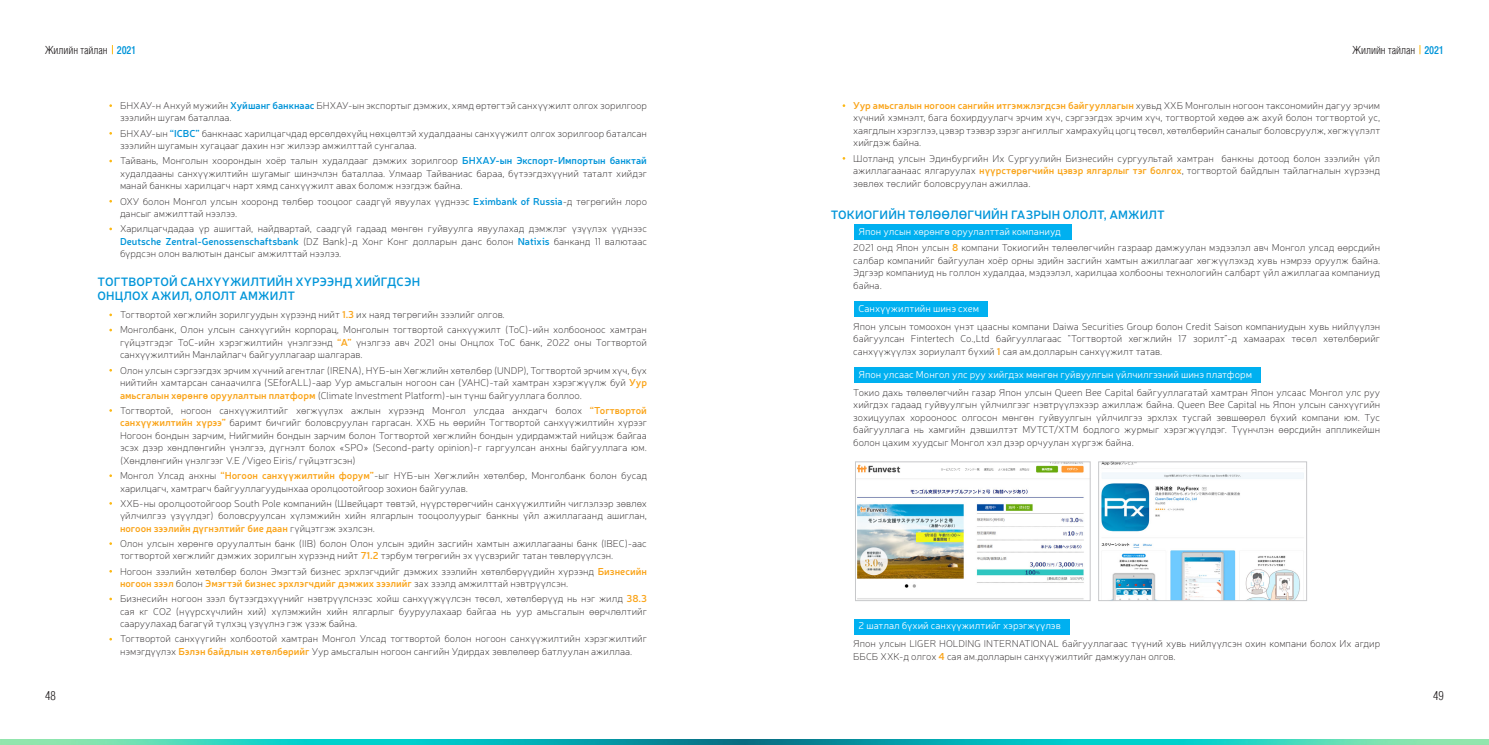
<style>
.page{position:relative;width:1489px;height:745px;background:#fff}
.page>*{position:absolute;margin:0;border:0;box-sizing:border-box;transform-origin:0 0}
.t1{font:12.5px "MAK Helios";color:#231f20}
.t2{font:600 12px/14.4px "Neris";letter-spacing:.01em;color:#0095d9}
.t3{font:11.25px "MAK Helios";color:#231f20}
.t4{font:100 10px/12.5px "Neris";color:#231f20;text-align:justify}
.t5{font:300 10px "Neris";color:#fff}
.s1{font-weight:700;color:#0095d9}
.s2{font-weight:600;color:#0094d9}
.s3{font-weight:600;color:#0095d9}
.s4{font-weight:600;color:#faa419}
.s5{font-weight:600;color:#f9a51b}
.s6{font-weight:300;color:#fff}
</style>
<div class="page">
<img style="left:1101px;top:463px;width:203px;height:135px">
<div style="left:1098px;top:461px;width:208px;height:139px;border:1px solid #c7c8ca"></div>
<div style="left:853px;top:224px;width:218px;height:16px;background:#00b0f0"></div>
<div style="left:853px;top:301px;width:134px;height:16px;background:#00b0f0"></div>
<div style="left:853px;top:618px;width:216px;height:16px;background:#00b0f0"></div>
<div style="left:853px;top:366px;width:407px;height:16px;background:#00b0f0"></div>
<img style="left:857px;top:463px;width:231px;height:125px">
<div style="left:855px;top:461px;width:235px;height:139px;border:1px solid #c7c8ca"></div>
<img style="left:0;top:739px;width:1488px;height:5px">
<p class="t3" style="left:45px;top:44px;width:93px">Жилийн тайлан <span class="s1">2021</span></p>
<p class="t3" style="left:1352px;top:44px;width:93px">Жилийн тайлан <span class="s1">2021</span></p>
<p class="t4" style="left:120px;top:99px;width:528px">БНХАУ-н Анхуй мужийн <span class="s2">Хуйшанг банкнаас</span> БНХАУ-ын экспортыг дэмжих, хямд өртөгтэй санхүүжилт олгох зорилгоор зээлийн шугам баталлаа.</p>
<p class="t4" style="left:120px;top:127px;width:528px">БНХАУ-ын <span class="s2">“ICBC”</span> банкнаас харилцагчдад өрсөлдөхүйц нөхцөлтэй худалдааны санхүүжилт олгох зорилгоор баталсан зээлийн шугамын хугацааг дахин нэг жилээр амжилттай сунгалаа.</p>
<p class="t4" style="left:120px;top:154px;width:528px">Тайвань, Монголын хоорондын хоёр талын худалдааг дэмжих зорилгоор <span class="s2">БНХАУ-ын Экспорт-Импортын банктай </span>худалдааны санхүүжилтийн шугамыг шинэчлэн баталлаа. Улмаар Тайваниас бараа, бүтээгдэхүүний таталт хийдэг манай банкны харилцагч нарт хямд санхүүжилт авах боломж нээгдэж байна.</p>
<p class="t4" style="left:120px;top:194px;width:528px">ОХУ болон Монгол улсын хооронд төлбөр тооцоог саадгүй явуулах үүднээс <span class="s2">Eximbank of Russia</span>-д төгрөгийн лоро дансыг амжилттай нээлээ.</p>
<p class="t4" style="left:120px;top:222px;width:528px">Харилцагчдадаа үр ашигтай, найдвартай, саадгүй гадаад мөнгөн гуйвуулга явуулахад дэмжлэг үзүүлэх үүднээс <span class="s3">Deutsche Zentral-Genossenschaftsbank</span> (DZ Bank)-д Хонг Конг долларын данс болон <span class="s3">Natixis</span> банканд 11 валютаас бүрдсэн олон валютын дансыг амжилттай нээлээ.</p>
<p class="t2" style="left:98px;top:274px;width:324px">ТОГТВОРТОЙ САНХҮҮЖИЛТИЙН ХҮРЭЭНД ХИЙГДСЭН<br>ОНЦЛОХ АЖИЛ, ОЛОЛТ АМЖИЛТ</p>
<p class="t4" style="left:120px;top:307px;width:528px;line-height:15.1px">Тогтвортой хөгжлийн зорилгуудын хүрээнд нийт <span class="s4">1.3</span> их наяд төгрөгийн зээлийг олгов.<br>Монголбанк, Олон улсын санхүүгийн корпорац, Монголын тогтвортой санхүүжилт (ТоС)-ийн холбооноос хамтран</p>
<p class="t4" style="left:120px;top:336px;width:528px">гүйцэтгэдэг ТоС-ийн хэрэгжилтийн үнэлгээнд <span class="s4">“A”</span> үнэлгээ авч 2021 оны Онцлох ТоС банк, 2022 оны Тогтвортой санхүүжилтийн Манлайлагч байгууллагаар шалгарав.</p>
<p class="t4" style="left:120px;top:363px;width:528px">Олон улсын сэргээгдэх эрчим хүчний агентлаг (IRENA), НҮБ-ын Хөгжлийн хөтөлбөр (UNDP), Тогтвортой эрчим хүч, бүх нийтийн хамтарсан санаачилга (SEforALL)-аар Уур амьсгалын ногоон сан (УАНС)-тай хамтран хэрэгжүүлж буй <span class="s4">Уур амьсгалын хөрөнгө оруулалтын платформ</span> (Climate Investment Platform)-ын түнш байгууллага боллоо.</p>
<p class="t4" style="left:120px;top:403px;width:528px">Тогтвортой, ногоон санхүүжилтийг хөгжүүлэх ажлын хүрээнд Монгол улсдаа анхдагч болох <span class="s4">“Тогтвортой санхүүжилтийн хүрээ”</span> баримт бичгийг боловсруулан гаргасан. ХХБ нь өөрийн Тогтвортой санхүүжилтийн хүрээг Ногоон бондын зарчим, Нийгмийн бондын зарчим болон Тогтвортой хөгжлийн бондын удирдамжтай нийцэж байгаа эсэх дээр хөндлөнгийн үнэлгээ, дүгнэлт болох «SPO» (Second-party opinion)-г гаргуулсан анхны байгууллага юм. (Хөндлөнгийн үнэлгээг V.E /Vigeo Eiris/ гүйцэтгэсэн)</p>
<p class="t4" style="left:120px;top:468px;width:528px">Монгол Улсад анхны <span class="s4">“Ногоон санхүүжилтийн форум”</span>-ыг НҮБ-ын Хөгжлийн хөтөлбөр, Монголбанк болон бусад харилцагч, хамтрагч байгууллагуудынхаа оролцоотойгоор зохион байгуулав.</p>
<p class="t4" style="left:120px;top:496px;width:528px">ХХБ-ны оролцоотойгоор South Pole компанийн (Швейцарт төвтэй, нүүрстөрөгчийн санхүүжилтийн чиглэлээр зөвлөх үйлчилгээ үзүүлдэг) боловсруулсан хүлэмжийн хийн ялгарлын тооцоолуурыг банкны үйл ажиллагаанд ашиглан, <span class="s4">ногоон зээлийн дүгнэлтийг бие даан</span> гүйцэтгэж эхэлсэн.</p>
<p class="t4" style="left:120px;top:536px;width:528px">Олон улсын хөрөнгө оруулалтын банк (IIB) болон Олон улсын эдийн засгийн хамтын ажиллагааны банк (IBEC)-аас тогтвортой хөгжлийг дэмжих зорилгын хүрээнд нийт <span class="s4">71.2</span> тэрбум төгрөгийн эх үүсвэрийг татан төвлөрүүлсэн.</p>
<p class="t4" style="left:120px;top:564px;width:528px">Ногоон зээлийн хөтөлбөр болон Эмэгтэй бизнес эрхлэгчдийг дэмжих зээлийн хөтөлбөрүүдийн хүрээнд <span class="s4">Бизнесийн ногоон зээл</span> болон <span class="s4">Эмэгтэй бизнес эрхлэгчдийг дэмжих зээлийг</span> зах зээлд амжилттай нэвтрүүлсэн.</p>
<p class="t4" style="left:120px;top:592px;width:528px">Бизнесийн ногоон зээл бүтээгдэхүүнийг нэвтрүүлснээс хойш санхүүжүүлсэн төсөл, хөтөлбөрүүд нь нэг жилд <span class="s4">38.3 </span>сая кг СО2 (нүүрсхүчлийн хий) хүлэмжийн хийн ялгарлыг бууруулахаар байгаа нь уур амьсгалын өөрчлөлтийг сааруулахад багагүй түлхэц үзүүлнэ гэж үзэж байна.</p>
<p class="t4" style="left:120px;top:632px;width:528px">Тогтвортой санхүүгийн холбоотой хамтран Монгол Улсад тогтвортой болон ногоон санхүүжилтийн хэрэгжилтийг нэмэгдүүлэх <span class="s4">Бэлэн байдлын хөтөлбөрийг</span> Уур амьсгалын ногоон сангийн Удирдах зөвлөлөөр батлуулан ажиллаа.</p>
<p class="t4" style="left:853px;top:99px;width:528px"><span class="s4">Уур амьсгалын ногоон сангийн итгэмжлэгдсэн байгууллагын</span> хувьд ХХБ Монголын ногоон таксономийн дагуу эрчим хүчний хэмнэлт, бага бохирдуулагч эрчим хүч, сэргээгдэх эрчим хүч, тогтвортой хөдөө аж ахуй болон тогтвортой ус, хаягдлын хэрэглээ, цэвэр тээвэр зэрэг ангиллыг хамрахуйц цогц төсөл, хөтөлбөрийн саналыг боловсруулж, хөгжүүлэлт хийгдэж байна.</p>
<p class="t4" style="left:853px;top:152px;width:528px">Шотланд улсын Эдинбургийн Их Сургуулийн Бизнесийн сургуультай хамтран банкны дотоод болон зээлийн үйл ажиллагаанаас ялгаруулах <span class="s5">нүүрстөрөгчийн цэвэр ялгарлыг тэг болгох</span>, тогтвортой байдлын тайлагналын хүрээнд зөвлөх төслийг боловсруулан ажиллаа.</p>
<p class="t2" style="left:830px;top:207px;width:335px">ТОКИОГИЙН ТӨЛӨӨЛӨГЧИЙН ГАЗРЫН ОЛОЛТ, АМЖИЛТ</p>
<p class="t4" style="left:853px;top:223px;width:528px;line-height:16px;text-indent:5px"><span class="s6">Япон улсын хөрөнгө оруулалттай компаниуд<br></span>2021 онд Япон улсын <span class="s4">8</span> компани Токиогийн төлөөлөгчийн газраар дамжуулан мэдээлэл авч Монгол улсад өөрсдийн</p>
<p class="t4" style="left:853px;top:253px;width:528px">салбар компанийг байгуулан хоёр орны эдийн засгийн хамтын ажиллагааг хөгжүүлэхэд хувь нэмрээ оруулж байна.<br>Эдгээр компаниуд нь голлон худалдаа, мэдээлэл, харилцаа холбооны технологийн салбарт үйл ажиллагаа компаниуд байна.</p>
<p class="t5" style="left:858px;top:302px;width:122px">Санхүүжилтийн шинэ схем</p>
<p class="t4" style="left:853px;top:319px;width:528px">Япон улсын томоохон үнэт цаасны компани Daiwa Securities Group болон Credit Saison компаниудын хувь нийлүүлэн байгуулсан Fintertech Co.,Ltd байгууллагаас “Тогтвортой хөгжлийн 17 зорилт”-д хамаарах төсөл хөтөлбөрийг санхүүжүүлэх зориулалт бүхий <span class="s4">1</span> сая ам.долларын санхүүжилт татав.</p>
<p class="t5" style="left:858px;top:367px;width:395px">Япон улсаас Монгол улс руу хийгдэх мөнгөн гуйвуулгын үйлчилгээний шинэ платформ</p>
<p class="t4" style="left:853px;top:385px;width:528px">Токио дахь төлөөлөгчийн газар Япон улсын Queen Bee Capital байгууллагатай хамтран Япон улсаас Монгол улс руу хийгдэх гадаад гуйвуулгын үйлчилгээг нэвтрүүлэхээр ажиллаж байна. Queen Bee Capital нь Япон улсын санхүүгийн зохицуулах хорооноос олгосон мөнгөн гуйвуулгын үйлчилгээ эрхлэх тусгай зөвшөөрөл бүхий компани юм. Тус байгууллага нь хамгийн дэвшилтэт МУТСТ/ХТМ бодлого журмыг хэрэгжүүлдэг. Түүнчлэн өөрсдийн аппликейшн болон цахим хуудсыг Монгол хэл дээр орчуулан хүргэж байна.</p>
<p class="t5" style="left:858px;top:619px;width:204px">2 шатлал бүхий санхүүжилтийг хэрэгжүүлэв</p>
<p class="t4" style="left:853px;top:636px;width:528px">Япон улсын LIGER HOLDING INTERNATIONAL байгууллагаас түүний хувь нийлүүлсэн охин компани болох Их агдир<br>ББСБ ХХК-д олгох <span class="s4">4</span> сая ам.долларын санхүүжилтийг дамжуулан олгов.</p>
<p class="t1" style="left:45px;top:688px;width:12px">48</p>
<p class="t1" style="left:1433px;top:688px;width:12px">49</p>
</div>
